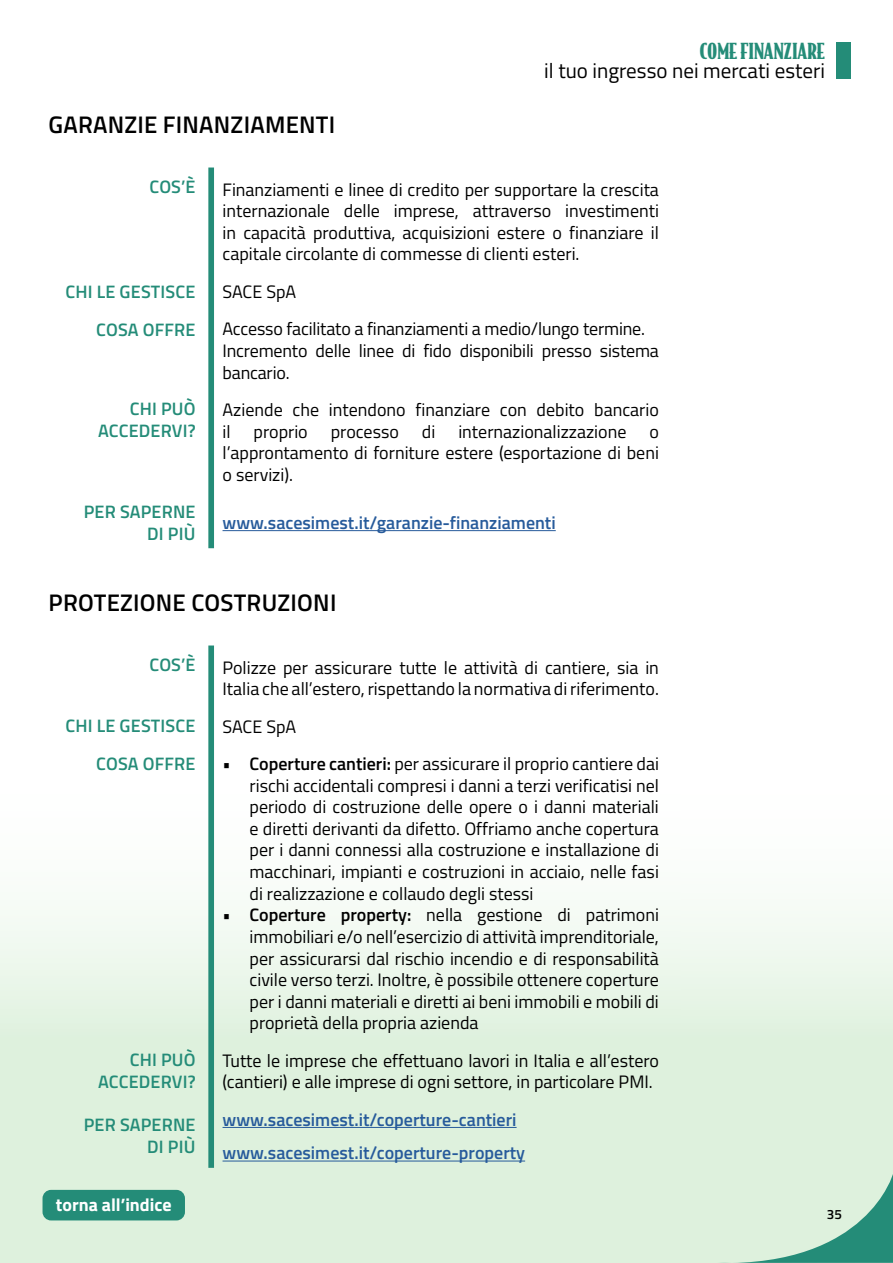
<style>
.page{position:relative;width:893px;height:1263px;background:#fff}
.page>*{position:absolute;margin:0;border:0;box-sizing:border-box;transform-origin:0 0}
.t1{font:600 24px "Titillium Web";letter-spacing:.01em;color:#000}
.t2{font:21px "Titillium Web";color:#000}
.t3{font:900 21px "Bodega Serif";color:#248c78}
.t4{font:18px/21.6px "Titillium Web";color:#000}
.t5{font:600 18px/21.6px "Titillium Web";letter-spacing:.01em;color:#248c78;text-align:right}
.t6{font:600 18px/33.6px "Titillium Web";color:#275b9b}
.t7{font:700 18px "Titillium Web";color:#fff}
.t8{font:600 13.5px "Titillium Web";color:#000}
.s1{font-weight:600}
</style>
<div class="page">
<img style="left:0;top:835px;width:682px;height:428px">
<svg style="left:717px;top:1174px;width:176px;height:89px;background:#b2d9c5"></svg>
<div style="left:836px;top:43px;width:14px;height:36px;background:#248c78"></div>
<div style="left:43px;top:1190px;width:142px;height:30px;background:#248c78;border-radius:9px"></div>
<svg style="left:208px;top:168px;width:6px;height:380px;background:#319280"></svg>
<hr style="left:223px;top:530px;width:333px;height:1px;background:#275b9b">
<svg style="left:208px;top:645px;width:6px;height:523px;background:#30927f"></svg>
<hr style="left:223px;top:1127px;width:294px;height:1px;background:#275b9b">
<hr style="left:223px;top:1161px;width:302px;height:1px;background:#275b9b">
<h1 class="t1" style="left:49px;top:106px;width:288px">GARANZIE FINANZIAMENTI</h1>
<p class="t3" style="left:699px;top:37px;width:127px">COME FINANZIARE</p>
<p class="t2" style="left:544px;top:56px;width:282px">il tuo ingresso nei mercati esteri</p>
<p class="t5" style="left:149px;top:175px;width:48px">COS’È</p>
<p class="t5" style="left:66px;top:271px;width:131px;line-height:38.1px">CHI LE GESTISCE<br>COSA OFFRE</p>
<p class="t5" style="left:98px;top:397px;width:99px">CHI PUÒ<br>ACCEDERVI?</p>
<p class="t5" style="left:84px;top:500px;width:113px">PER SAPERNE<br>DI PIÙ</p>
<p class="t4" style="left:223px;top:178px;width:438px;text-align:justify">Finanziamenti e linee di credito per supportare la crescita internazionale delle imprese, attraverso investimenti in capacità produttiva, acquisizioni estere o finanziare il capitale circolante di commesse di clienti esteri.</p>
<p class="t4" style="left:223px;top:272px;width:424px;line-height:37.3px">SACE SpA<br>Accesso facilitato a finanziamenti a medio/lungo termine.</p>
<p class="t4" style="left:223px;top:339px;width:438px">Incremento delle linee di fido disponibili presso sistema bancario.</p>
<p class="t4" style="left:223px;top:398px;width:438px">Aziende che intendono finanziare con debito bancario il</p>
<p class="t4" style="left:254px;top:419px;width:56px">proprio</p>
<p class="t4" style="left:331px;top:419px;width:70px">processo</p>
<p class="t4" style="left:422px;top:419px;width:15px">di</p>
<p class="t4" style="left:458px;top:419px;width:170px">internazionalizzazione</p>
<p class="t4" style="left:223px;top:419px;width:438px;text-align:justify;text-indent:427px">o l’approntamento di forniture estere (esportazione di beni o servizi).</p>
<p class="t6" style="left:223px;top:505px;width:335px">www.sacesimest.it/garanzie-finanziamenti</p>
<h1 class="t1" style="left:49px;top:584px;width:289px">PROTEZIONE COSTRUZIONI</h1>
<p class="t5" style="left:149px;top:653px;width:48px">COS’È</p>
<p class="t5" style="left:66px;top:706px;width:131px;line-height:38.1px">CHI LE GESTISCE<br>COSA OFFRE</p>
<p class="t5" style="left:98px;top:1048px;width:99px">CHI PUÒ<br>ACCEDERVI?</p>
<p class="t5" style="left:84px;top:1113px;width:113px">PER SAPERNE<br>DI PIÙ</p>
<p class="t7" style="left:56px;top:1191px;width:117px">torna all’indice</p>
<p class="t4" style="left:223px;top:656px;width:438px">Polizze per assicurare tutte le attività di cantiere, sia in<br>Italia che all’estero, rispettando la normativa di riferimento.</p>
<p class="t4" style="left:223px;top:715px;width:75px">SACE SpA</p>
<p class="t4" style="left:250px;top:752px;width:411px;text-align:justify;text-indent:-27px"><span class="s1">• Coperture cantieri:</span> per assicurare il proprio cantiere dai rischi accidentali compresi i danni a terzi verificatisi nel periodo di costruzione delle opere o i danni materiali e diretti derivanti da difetto. Offriamo anche copertura per i danni connessi alla costruzione e installazione di macchinari, impianti e costruzioni in acciaio, nelle fasi di realizzazione e collaudo degli stessi</p>
<p class="t4" style="left:250px;top:903px;width:411px;text-align:justify;text-indent:-27px"><span class="s1">• Coperture property:</span> nella gestione di patrimoni immobiliari e/o nell’esercizio di attività imprenditoriale, per assicurarsi dal rischio incendio e di responsabilità civile verso terzi. Inoltre, è possibile ottenere coperture per i danni materiali e diretti ai beni immobili e mobili di proprietà della propria azienda</p>
<p class="t4" style="left:223px;top:1049px;width:438px">Tutte le imprese che effettuano lavori in Italia e all’estero (cantieri) e alle imprese di ogni settore, in particolare PMI.</p>
<p class="t6" style="left:223px;top:1102px;width:304px">www.sacesimest.it/coperture-cantieri www.sacesimest.it/coperture-property</p>
<p class="t8" style="left:827px;top:1204px;width:17px">35</p>
</div>
